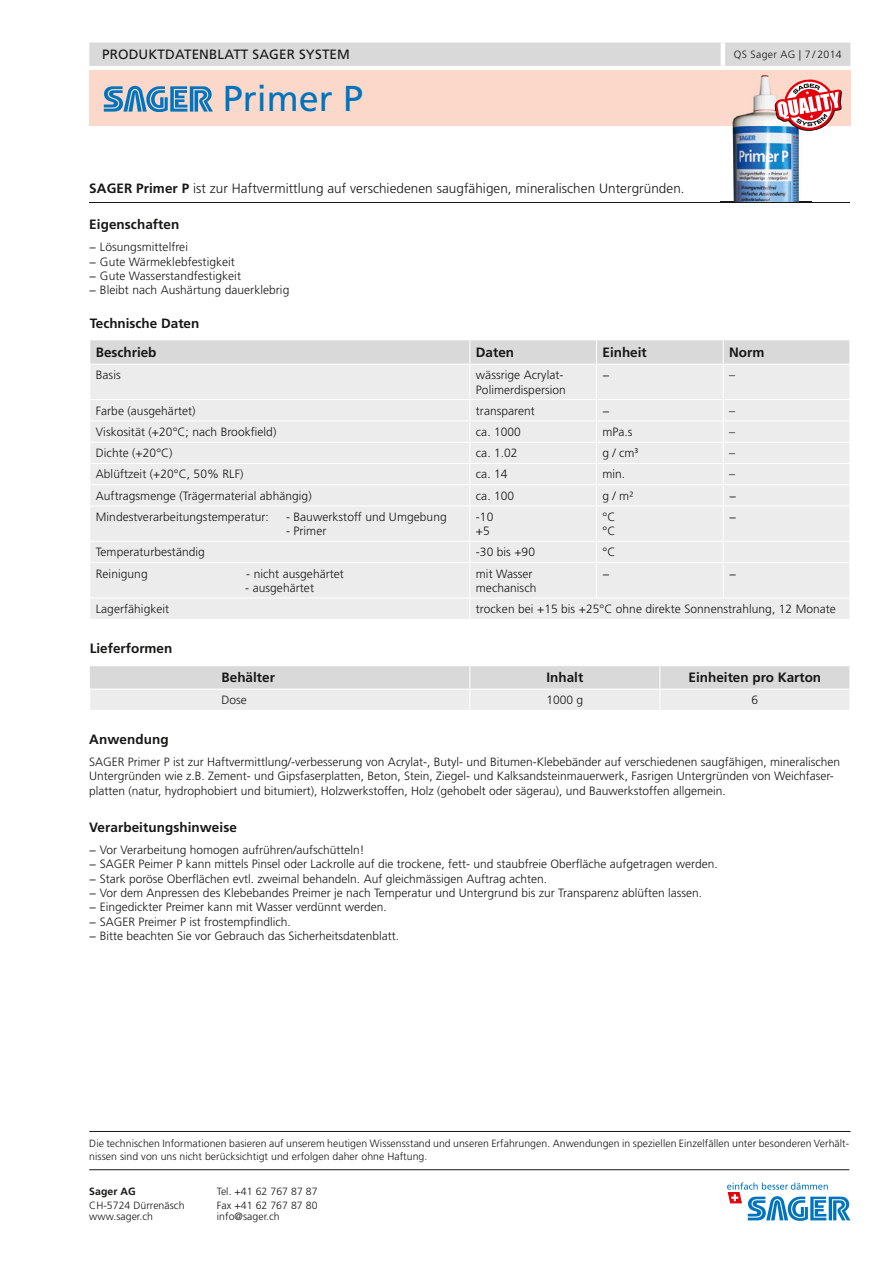
<style>
.page{position:relative;width:893px;height:1263px;background:#fff}
.page>*{position:absolute;margin:0;border:0;box-sizing:border-box;transform-origin:0 0}
.t1{font:36px "Frutiger LT Std";color:#0074be}
.t2{font:700 13.5px "Frutiger LT Std";color:#171715}
.t3{font:300 13.5px "Frutiger LT Std";letter-spacing:.005em;color:#171715}
.t4{font:13.5px "Frutiger LT Std";letter-spacing:.01em;color:#171715}
.t5{font:300 12px/14.4px "Frutiger LT Std";color:#171715}
.t6{font:300 10.5px/12.6px "Frutiger LT Std";letter-spacing:.005em;color:#171715}
.t7{font:300 10.5px "Frutiger LT Std";letter-spacing:.03em;color:#171715}
.t8{font:700 10.5px "Frutiger LT Std";letter-spacing:.005em;color:#171715}
.s1{font-weight:700}
</style>
<div class="page">
<div style="left:89px;top:43px;width:761px;height:23px;background:#d9d9da"></div>
<div style="left:89px;top:70px;width:761px;height:56px;background:#fbd8c9"></div>
<hr style="left:721px;top:43px;width:4px;height:23px;background:#fff">
<svg style="left:104px;top:86px;width:109px;height:26px"></svg>
<svg style="left:727px;top:1182px;width:123px;height:39px"></svg>
<hr style="left:89px;top:1131px;width:761px;height:1px;background:#171715">
<hr style="left:89px;top:1169px;width:760px;height:1px;background:#171715">
<hr style="left:89px;top:202px;width:761px;height:1px;background:#171715">
<div style="left:90px;top:365px;width:759px;height:254px;background:#ececec"></div>
<svg style="left:90px;top:340px;width:760px;height:24px;background:#dadadb"></svg>
<hr style="left:469px;top:365px;width:1px;height:34px;background:#fff">
<hr style="left:596px;top:365px;width:1px;height:34px;background:#fff">
<hr style="left:723px;top:365px;width:1px;height:34px;background:#fff">
<hr style="left:89px;top:399px;width:381px;height:1px;background:#fff">
<hr style="left:470px;top:399px;width:127px;height:1px;background:#fff">
<hr style="left:597px;top:399px;width:126px;height:1px;background:#fff">
<hr style="left:723px;top:399px;width:127px;height:1px;background:#fff">
<hr style="left:89px;top:420px;width:381px;height:1px;background:#fff">
<hr style="left:470px;top:420px;width:127px;height:1px;background:#fff">
<hr style="left:597px;top:420px;width:126px;height:1px;background:#fff">
<hr style="left:723px;top:420px;width:127px;height:1px;background:#fff">
<hr style="left:89px;top:442px;width:381px;height:1px;background:#fff">
<hr style="left:470px;top:442px;width:127px;height:1px;background:#fff">
<hr style="left:597px;top:442px;width:126px;height:1px;background:#fff">
<hr style="left:723px;top:442px;width:127px;height:1px;background:#fff">
<hr style="left:89px;top:463px;width:381px;height:1px;background:#fff">
<hr style="left:470px;top:463px;width:127px;height:1px;background:#fff">
<hr style="left:597px;top:463px;width:126px;height:1px;background:#fff">
<hr style="left:723px;top:463px;width:127px;height:1px;background:#fff">
<hr style="left:89px;top:484px;width:381px;height:1px;background:#fff">
<hr style="left:470px;top:484px;width:127px;height:1px;background:#fff">
<svg style="left:469px;top:400px;width:1px;height:105px"></svg>
<hr style="left:597px;top:484px;width:126px;height:1px;background:#fff">
<svg style="left:596px;top:400px;width:1px;height:105px"></svg>
<hr style="left:723px;top:484px;width:127px;height:1px;background:#fff">
<svg style="left:723px;top:400px;width:1px;height:105px"></svg>
<hr style="left:89px;top:505px;width:381px;height:1px;background:#fff">
<hr style="left:470px;top:505px;width:127px;height:1px;background:#fff">
<hr style="left:469px;top:506px;width:1px;height:35px;background:#fff">
<hr style="left:597px;top:505px;width:126px;height:1px;background:#fff">
<hr style="left:596px;top:506px;width:1px;height:35px;background:#fff">
<hr style="left:723px;top:505px;width:127px;height:1px;background:#fff">
<hr style="left:723px;top:506px;width:1px;height:35px;background:#fff">
<hr style="left:89px;top:541px;width:381px;height:1px;background:#fff">
<hr style="left:470px;top:541px;width:127px;height:1px;background:#fff">
<svg style="left:469px;top:542px;width:1px;height:20px"></svg>
<hr style="left:597px;top:541px;width:126px;height:1px;background:#fff">
<svg style="left:596px;top:542px;width:1px;height:20px"></svg>
<hr style="left:723px;top:541px;width:127px;height:1px;background:#fff">
<svg style="left:723px;top:542px;width:1px;height:20px"></svg>
<hr style="left:89px;top:562px;width:381px;height:1px;background:#fff">
<hr style="left:470px;top:562px;width:127px;height:1px;background:#fff">
<hr style="left:469px;top:563px;width:1px;height:34px;background:#fff">
<hr style="left:597px;top:562px;width:126px;height:1px;background:#fff">
<hr style="left:596px;top:563px;width:1px;height:34px;background:#fff">
<hr style="left:723px;top:562px;width:127px;height:1px;background:#fff">
<hr style="left:723px;top:563px;width:1px;height:34px;background:#fff">
<hr style="left:89px;top:597px;width:381px;height:1px;background:#fff">
<hr style="left:470px;top:597px;width:127px;height:1px;background:#fff">
<svg style="left:469px;top:598px;width:1px;height:21px"></svg>
<hr style="left:597px;top:597px;width:126px;height:1px;background:#fff">
<hr style="left:723px;top:597px;width:127px;height:1px;background:#fff">
<svg style="left:90px;top:666px;width:760px;height:44px;background:#e2e2e3"></svg>
<img style="left:720px;top:74px;width:91px;height:128px">
<svg style="left:772px;top:74px;width:70px;height:60px"></svg>
<p class="t4" style="left:102px;top:47px;width:249px">PRODUKTDATENBLATT SAGER SYSTEM</p>
<p class="t7" style="left:734px;top:49px;width:109px">QS Sager AG | 7 / 2014</p>
<h1 class="t1" style="left:223px;top:77px;width:142px">Primer P</h1>
<p class="t3" style="left:89px;top:181px;width:597px"><span class="s1">SAGER Primer P</span> ist zur Haftvermittlung auf verschiedenen saugfähigen, mineralischen Untergründen.</p>
<p class="t2" style="left:89px;top:217px;width:92px">Eigenschaften</p>
<p class="t5" style="left:89px;top:240px;width:202px">− Lösungsmittelfrei<br>− Gute Wärmeklebfestigkeit<br>− Gute Wasserstandfestigkeit<br>− Bleibt nach Aushärtung dauerklebrig</p>
<p class="t2" style="left:90px;top:315px;width:111px">Technische Daten</p>
<p class="t2" style="left:96px;top:345px;width:62px">Beschrieb</p>
<p class="t2" style="left:476px;top:345px;width:40px">Daten</p>
<p class="t2" style="left:603px;top:345px;width:46px">Einheit</p>
<p class="t2" style="left:729px;top:345px;width:37px">Norm</p>
<p class="t5" style="left:96px;top:368px;width:26px">Basis</p>
<p class="t5" style="left:476px;top:368px;width:92px">wässrige Acrylat-<br>Polimerdispersion</p>
<p class="t5" style="left:603px;top:368px;width:9px">−</p>
<p class="t5" style="left:729px;top:368px;width:7px">–</p>
<p class="t5" style="left:96px;top:403px;width:101px">Farbe (ausgehärtet)</p>
<p class="t5" style="left:476px;top:403px;width:61px">transparent</p>
<p class="t5" style="left:603px;top:403px;width:9px">−</p>
<p class="t5" style="left:729px;top:403px;width:7px">–</p>
<p class="t5" style="left:96px;top:425px;width:182px">Viskosität (+20°C; nach Brookfield)</p>
<p class="t5" style="left:476px;top:425px;width:47px">ca. 1000</p>
<p class="t5" style="left:603px;top:425px;width:31px">mPa.s</p>
<p class="t5" style="left:729px;top:425px;width:7px">–</p>
<p class="t5" style="left:96px;top:446px;width:78px">Dichte (+20°C)</p>
<p class="t5" style="left:476px;top:446px;width:43px">ca. 1.02</p>
<p class="t5" style="left:603px;top:446px;width:37px">g / cm<sup>3</sup></p>
<p class="t5" style="left:729px;top:446px;width:7px">–</p>
<p class="t5" style="left:96px;top:467px;width:149px">Ablüftzeit (+20°C, 50% RLF)</p>
<p class="t5" style="left:476px;top:467px;width:33px">ca. 14</p>
<p class="t5" style="left:603px;top:467px;width:24px">min.</p>
<p class="t5" style="left:729px;top:467px;width:7px">–</p>
<p class="t5" style="left:96px;top:488px;width:217px">Auftragsmenge (Trägermaterial abhängig)</p>
<p class="t5" style="left:476px;top:488px;width:40px">ca. 100</p>
<p class="t5" style="left:603px;top:488px;width:33px">g / m²</p>
<p class="t5" style="left:729px;top:488px;width:9px">−</p>
<p class="t5" style="left:96px;top:510px;width:175px">Mindestverarbeitungstemperatur:</p>
<p class="t5" style="left:286px;top:510px;width:162px">- Bauwerkstoff und Umgebung</p>
<p class="t5" style="left:286px;top:524px;width:42px">- Primer</p>
<p class="t5" style="left:476px;top:510px;width:19px">-10 +5</p>
<p class="t5" style="left:603px;top:510px;width:14px">°C °C</p>
<p class="t5" style="left:729px;top:510px;width:9px">−</p>
<p class="t5" style="left:96px;top:545px;width:111px">Temperaturbeständig</p>
<p class="t5" style="left:476px;top:545px;width:61px">-30 bis +90</p>
<p class="t5" style="left:603px;top:545px;width:14px">°C</p>
<p class="t5" style="left:96px;top:566px;width:53px">Reinigung</p>
<p class="t5" style="left:246px;top:566px;width:99px">- nicht ausgehärtet</p>
<p class="t5" style="left:245px;top:581px;width:70px">- ausgehärtet</p>
<p class="t5" style="left:476px;top:566px;width:62px">mit Wasser mechanisch</p>
<p class="t5" style="left:603px;top:566px;width:9px">−</p>
<p class="t5" style="left:729px;top:566px;width:9px">−</p>
<p class="t5" style="left:96px;top:602px;width:75px">Lagerfähigkeit</p>
<p class="t5" style="left:476px;top:602px;width:362px">trocken bei +15 bis +25°C ohne direkte Sonnenstrahlung, 12 Monate</p>
<p class="t2" style="left:90px;top:640px;width:84px">Lieferformen</p>
<p class="t2" style="left:222px;top:670px;width:55px">Behälter</p>
<p class="t2" style="left:546px;top:670px;width:38px">Inhalt</p>
<p class="t2" style="left:689px;top:670px;width:134px">Einheiten pro Karton</p>
<p class="t5" style="left:222px;top:693px;width:27px">Dose</p>
<p class="t5" style="left:547px;top:693px;width:38px">1000 g</p>
<p class="t5" style="left:752px;top:693px;width:8px">6</p>
<p class="t2" style="left:89px;top:731px;width:81px">Anwendung</p>
<p class="t5" style="left:89px;top:755px;width:752px">SAGER Primer P ist zur Haftvermittlung/-verbesserung von Acrylat-, Butyl- und Bitumen-Klebebänder auf verschiedenen saugfähigen, mineralischen<br>Untergründen wie z.B. Zement- und Gipsfaserplatten, Beton, Stein, Ziegel- und Kalksandsteinmauerwerk, Fasrigen Untergründen von Weichfaser&shy;platten (natur, hydrophobiert und bitumiert), Holzwerkstoffen, Holz (gehobelt oder sägerau), und Bauwerkstoffen allgemein.</p>
<p class="t2" style="left:89px;top:819px;width:149px">Verarbeitungshinweise</p>
<p class="t5" style="left:89px;top:842px;width:630px">− Vor Verarbeitung homogen aufrühren/aufschütteln!<br>− SAGER Peimer P kann mittels Pinsel oder Lackrolle auf die trockene, fett- und staubfreie Oberfläche aufgetragen werden. − Stark poröse Oberflächen evtl. zweimal behandeln. Auf gleichmässigen Auftrag achten.<br>− Vor dem Anpressen des Klebebandes Preimer je nach Temperatur und Untergrund bis zur Transparenz ablüften lassen.<br>− Eingedickter Preimer kann mit Wasser verdünnt werden.<br>− SAGER Preimer P ist frostempfindlich.<br>− Bitte beachten Sie vor Gebrauch das Sicherheitsdatenblatt.</p>
<p class="t6" style="left:89px;top:1138px;width:761px">Die technischen Informationen basieren auf unserem heutigen Wissensstand und unseren Erfahrungen. Anwendungen in speziellen Einzelfällen unter besonderen Verhält&shy;nissen sind von uns nicht berücksichtigt und erfolgen daher ohne Haftung.</p>
<p class="t8" style="left:89px;top:1185px;width:48px">Sager AG</p>
<p class="t6" style="left:217px;top:1185px;width:102px">Tel. +41 62 767 87 87</p>
<p class="t6" style="left:89px;top:1199px;width:97px">CH-5724 Dürrenäsch</p>
<p class="t6" style="left:217px;top:1199px;width:102px">Fax +41 62 767 87 80</p>
<p class="t6" style="left:89px;top:1211px;width:65px">www.sager.ch</p>
<p class="t6" style="left:217px;top:1211px;width:64px">info@sager.ch</p>
</div>
